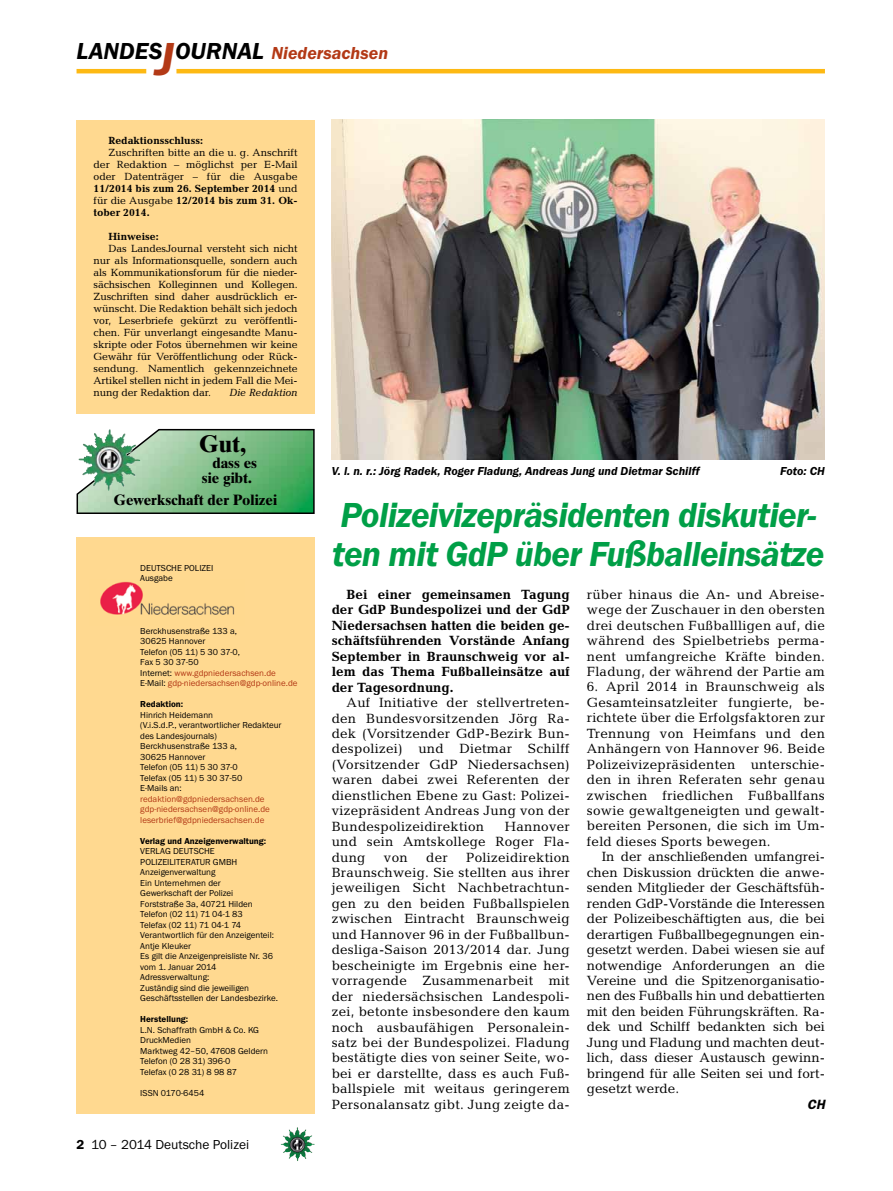
<style>
.page{position:relative;width:893px;height:1191px;background:#fff}
.page>*{position:absolute;margin:0;border:0;box-sizing:border-box;transform-origin:0 0}
.t1{font:italic 600 36px/39px "Franklin Gothic Itc T";letter-spacing:-.02em;color:#009f47}
.t2{font:24px "Times Ten Bold OV OXLKZA";color:#000}
.t3{font:italic 600 18px "Franklin Gothic Itc T";color:#b33916}
.t4{font:15px/15px "Times Ten Bold OV OXLKZA";color:#000}
.t5{font:13.5px/15.5px "Candida";letter-spacing:.02em;color:#000;text-align:justify}
.t6{font:700 13.5px/15.5px "Candida";color:#000;text-align:justify}
.t7{font:13.5px "Franklin Gothic Itc T";color:#000}
.t8{font:italic 600 13.5px "Franklin Gothic";color:#000}
.t9{font:italic 600 12px "Franklin Gothic Itc T";color:#000}
.t10{font:10.5px/12px "Candida";letter-spacing:-.005em;color:#000;text-align:justify}
.t11{font:700 10.5px "Candida";color:#000}
.t12{font:italic 10.5px "Candida";letter-spacing:-.01em;color:#000}
.t13{font:9px/10.5px "Franklin Gothic Itc T";color:#000}
.t14{font:9px/10.5px "Franklin Gothic Itc T";color:#b33916}
.t15{font:600 9px "Franklin Gothic Itc T";color:#000}
.s1{font-size:24px;color:#000}
.s2{font-size:48px}
.s3{font-weight:700}
.s4{color:#b33916}
.s5{font-weight:600}
</style>
<div class="page">
<hr style="left:77px;top:69px;width:69px;height:4px;background:#fdb913">
<hr style="left:176px;top:69px;width:649px;height:4px;background:#fdb913">
<img style="left:281px;top:1128px;width:16px;height:24px">
<div style="left:77px;top:537px;width:238px;height:576px;background:#ffd990"></div>
<img style="left:100px;top:581px;width:135px;height:34px">
<div style="left:77px;top:120px;width:238px;height:293px;background:#ffd990"></div>
<svg style="left:77px;top:429px;width:238px;height:85px;background:#7bb786"></svg>
<img style="left:79px;top:429px;width:40px;height:62px">
<img style="left:332px;top:120px;width:493px;height:340px">
<h3 class="t3" style="left:77px;top:42px;width:313px"><span class="s1">LANDES</span><span class="s2">J</span><span class="s1">OURNAL</span> Niedersachsen</h3>
<p class="t11" style="left:108px;top:134px;width:96px">Redaktionsschluss:</p>
<p class="t10" style="left:94px;top:146px;width:206px;text-indent:15px">Zuschriften bitte an die u. g. Anschrift der Redaktion – möglichst per E-Mail oder Datenträger – für die Ausgabe <span class="s3">11/2014 bis zum 26. September 2014</span> und für die Ausgabe <span class="s3">12/2014 bis zum 31. Ok&shy;tober 2014.</span></p>
<p class="t11" style="left:108px;top:230px;width:52px">Hinweise:</p>
<p class="t10" style="left:94px;top:242px;width:206px;text-indent:15px">Das LandesJournal versteht sich nicht nur als Informationsquelle, sondern auch als Kommunikationsforum für die nieder&shy;sächsischen Kolleginnen und Kollegen.<br>Zuschriften sind daher ausdrücklich er&shy;wünscht. Die Redaktion behält sich jedoch vor, Leserbriefe gekürzt zu veröffentli&shy;chen. Für unverlangt eingesandte Manu&shy;skripte oder Fotos übernehmen wir keine Gewähr für Veröffentlichung oder Rück&shy;sendung. Namentlich gekennzeichnete Artikel stellen nicht in jedem Fall die Mei&shy;nung der Redaktion dar.</p>
<p class="t12" style="left:229px;top:386px;width:70px">Die Redaktion</p>
<h2 class="t2" style="left:199px;top:429px;width:49px">Gut,</h2>
<p class="t4" style="left:202px;top:455px;width:57px;text-indent:10px">dass es sie gibt.</p>
<p class="t4" style="left:114px;top:492px;width:165px">Gewerkschaft der Polizei</p>
<p class="t13" style="left:140px;top:562px;width:75px">DEUTSCHE POLIZEI<br>Ausgabe</p>
<p class="t13" style="left:140px;top:625px;width:159px">Berckhusenstraße 133 a,<br>30625 Hannover<br>Telefon (05 11) 5 30 37-0,<br>Fax 5 30 37-50<br>Internet: <span class="s4">www.gdpniedersachsen.de<br></span>E-Mail: <span class="s4">gdp-niedersachsen@gdp-online.de</span></p>
<p class="t15" style="left:140px;top:699px;width:44px">Redaktion:</p>
<p class="t13" style="left:140px;top:709px;width:143px">Hinrich Heidemann<br>(V.i.S.d.P., verantwortlicher Redakteur des Landesjournals)<br>Berckhusenstraße 133 a,<br>30625 Hannover<br>Telefon (05 11) 5 30 37-0<br>Telefax (05 11) 5 30 37-50<br>E-Mails an:</p>
<p class="t14" style="left:140px;top:793px;width:131px">redaktion@gdpniedersachsen.de gdp-niedersachsen@gdp-online.de leserbrief@gdpniedersachsen.de</p>
<p class="t15" style="left:140px;top:835px;width:127px">Verlag und Anzeigenverwaltung:</p>
<p class="t13" style="left:140px;top:846px;width:139px">VERLAG DEUTSCHE<br>POLIZEILITERATUR GMBH<br>Anzeigenverwaltung<br>Ein Unternehmen der<br>Gewerkschaft der Polizei<br>Forststraße 3a, 40721 Hilden<br>Telefon (02 11) 71 04-1 83<br>Telefax (02 11) 71 04-1 74<br>Verantwortlich für den Anzeigenteil:<br>Antje Kleuker<br>Es gilt die Anzeigenpreisliste Nr. 36 vom 1. Januar 2014<br>Adressverwaltung:<br>Zuständig sind die jeweiligen<br>Geschäftsstellen der Landesbezirke.</p>
<p class="t15" style="left:140px;top:1014px;width:50px">Herstellung:</p>
<p class="t13" style="left:140px;top:1024px;width:129px">L.N. Schaffrath GmbH &amp; Co. KG<br>DruckMedien<br>Marktweg 42–50, 47608 Geldern<br>Telefon (0 28 31) 396-0<br>Telefax (0 28 31) 8 98 87</p>
<p class="t13" style="left:140px;top:1087px;width:65px">ISSN 0170-6454</p>
<p class="t7" style="left:77px;top:1136px;width:174px"><span class="s5">2</span> 10 – 2014 Deutsche Polizei</p>
<p class="t9" style="left:332px;top:464px;width:369px">V. l. n. r.: Jörg Radek, Roger Fladung, Andreas Jung und Dietmar Schilff</p>
<p class="t9" style="left:780px;top:464px;width:46px">Foto: CH</p>
<h1 class="t1" style="left:332px;top:494px;width:494px">Polizeivizepräsidenten diskutier&shy;ten mit GdP über Fußballeinsätze</h1>
<p class="t6" style="left:332px;top:586px;width:240px;text-indent:15px">Bei einer gemeinsamen Tagung der GdP Bundespolizei und der GdP Niedersachsen hatten die beiden ge&shy;schäftsführenden Vorstände Anfang September in Braunschweig vor al&shy;lem das Thema Fußballeinsätze auf der Tagesordnung.</p>
<p class="t5" style="left:332px;top:695px;width:240px;text-indent:15px">Auf Initiative der stellvertreten&shy;den Bundesvorsitzenden Jörg Ra&shy;dek (Vorsitzender GdP-Bezirk Bun&shy;despolizei) und Dietmar Schilff (Vorsitzender GdP Niedersachsen) waren dabei zwei Referenten der dienstlichen Ebene zu Gast: Polizei&shy;vizepräsident Andreas Jung von der Bundespolizeidirektion</p>
<p class="t5" style="left:587px;top:586px;width:240px">rüber hinaus die An- und Abreise&shy;wege der Zuschauer in den obersten drei deutschen Fußballligen auf, die während des Spielbetriebs perma&shy;nent umfangreiche Kräfte binden.<br>Fladung, der während der Partie am</p>
<p class="t5" style="left:587px;top:679px;width:240px">6. April 2014 in Braunschweig als Gesamteinsatzleiter fungierte, be&shy;richtete über die Erfolgsfaktoren zur Trennung von Heimfans und den Anhängern von Hannover 96. Beide Polizeivizepräsidenten unterschie&shy;den in ihren Referaten sehr genau zwischen friedlichen Fußballfans sowie gewaltgeneigten und gewalt&shy;bereiten Personen, die sich im Um&shy;feld dieses Sports bewegen.</p>
<p class="t5" style="left:587px;top:849px;width:240px;text-indent:15px">In der anschließenden umfangrei&shy;chen Diskussion drückten die anwe&shy;senden Mitglieder der Geschäftsfüh&shy;renden GdP-Vorstände die Interessen der Polizeibeschäftigten aus, die bei derartigen Fußballbegegnungen ein&shy;gesetzt werden. Dabei wiesen sie auf notwendige Anforderungen an die Vereine und die Spitzenorganisatio&shy;nen des Fußballs hin und debattierten mit den beiden Führungskräften. Ra&shy;dek und Schilff bedankten sich bei Jung und Fladung und machten deut&shy;lich, dass dieser Austausch gewinn&shy;bringend für alle Seiten sei und fort&shy;gesetzt werde.</p>
<p class="t8" style="left:807px;top:1096px;width:19px">CH</p>
<p class="t5" style="left:332px;top:818px;width:240px;text-indent:173px">Hannover und sein Amtskollege Roger Fla&shy;dung</p>
<p class="t5" style="left:332px;top:849px;width:240px;text-indent:135px">Polizeidirektion Braunschweig. Sie stellten aus ihrer jeweiligen Sicht Nachbetrachtun&shy;gen zu den beiden Fußballspielen zwischen Eintracht Braunschweig und Hannover 96 in der Fußballbun&shy;desliga-Saison 2013/2014 dar. Jung bescheinigte im Ergebnis eine her&shy;vorragende Zusammenarbeit mit der niedersächsischen Landespoli&shy;zei, betonte insbesondere den kaum noch ausbaufähigen Personalein&shy;satz bei der Bundespolizei. Fladung bestätigte dies von seiner Seite, wo&shy;bei er darstellte, dass es auch Fuß&shy;ballspiele mit weitaus geringerem Personalansatz gibt. Jung zeigte da-</p>
<p class="t5" style="left:384px;top:849px;width:25px">von</p>
<p class="t5" style="left:426px;top:849px;width:23px">der</p>
</div>
